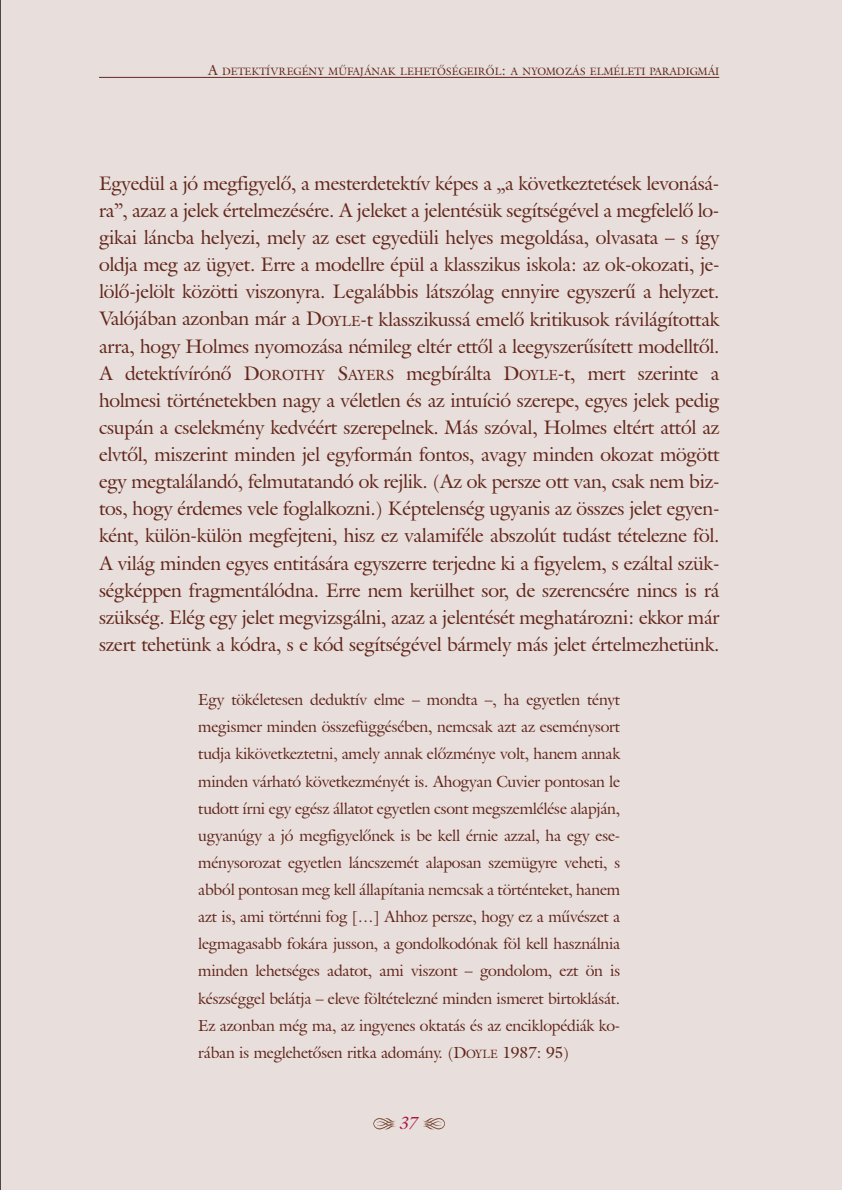
<style>
.page{position:relative;width:842px;height:1190px;background:#e8dfdd}
.page>*{position:absolute;margin:0;border:0;box-sizing:border-box;transform-origin:0 0}
.t1{font:19.25px/27.1px "Galliard HU Normal";letter-spacing:-.01em;color:#63271b;text-align:justify}
.t2{font:17.5px "Galliard HU Italic";color:#aa153a}
.t3{font:15.75px/27.1px "Galliard HU Normal";letter-spacing:-.01em;color:#63271b;text-align:justify}
.t4{font:10.5px "Galliard HU Normal";color:#63271b}
.s1{font-size:14px}
.s2{font-size:14.35px}
.s3{font-size:11.9px}
</style>
<div class="page">
<hr style="left:99px;top:77px;width:620px;height:1px;background:#63271b">
<svg style="left:423px;top:1118px;width:22px;height:11px"></svg>
<svg style="left:373px;top:1118px;width:22px;height:11px"></svg>
<hr style="left:0;top:0;width:1px;height:1190px;background:#000">
<p class="t4" style="left:208px;top:67px;width:513px"><span class="s1">A</span> DETEKTÍVREGÉNY MÛFAJÁNAK LEHETÔSÉGEIRÔL<span class="s1">:</span> A NYOMOZÁS ELMÉLETI PARADIGMÁI</p>
<p class="t1" style="left:99px;top:174px;width:622px">Egyedül a jó megfigyelô, a mesterdetektív képes a „a következtetések levonásá&shy;ra”, azaz a jelek értelmezésére. A jeleket a jelentésük segítségével a megfelelô lo&shy;gikai láncba helyezi, mely az eset egyedüli helyes megoldása, olvasata – s így oldja meg az ügyet. Erre a modellre épül a klasszikus iskola: az ok-okozati, je&shy;lölô-jelölt közötti viszonyra. Legalábbis látszólag ennyire egyszerû a helyzet.<br>Valójában azonban már a D<span class="s2">OYLE</span>-t klasszikussá emelô kritikusok rávilágítottak arra, hogy Holmes nyomozása némileg eltér ettôl a leegyszerûsített modelltôl.<br>A detektívírónô D<span class="s2">OROTHY</span> S<span class="s2">AYERS</span> megbírálta D<span class="s2">OYLE</span>-t, mert szerinte a holmesi történetekben nagy a véletlen és az intuíció szerepe, egyes jelek pedig csupán a cselekmény kedvéért szerepelnek. Más szóval, Holmes eltért attól az elvtôl, miszerint minden jel egyformán fontos, avagy minden okozat mögött egy megtalálandó, felmutatandó ok rejlik. (Az ok persze ott van, csak nem biz&shy;tos, hogy érdemes vele foglalkozni.) Képtelenség ugyanis az összes jelet egyen&shy;ként, külön-külön megfejteni, hisz ez valamiféle abszolút tudást tételezne föl.<br>A világ minden egyes entitására egyszerre terjedne ki a figyelem, s ezáltal szük&shy;ségképpen fragmentálódna. Erre nem kerülhet sor, de szerencsére nincs is rá szükség. Elég egy jelet megvizsgálni, azaz a jelentését meghatározni: ekkor már szert tehetünk a kódra, s e kód segítségével bármely más jelet értelmezhetünk.</p>
<p class="t3" style="left:198px;top:690px;width:423px">Egy tökéletesen deduktív elme – mondta –, ha egyetlen tényt megismer minden összefüggésében, nemcsak azt az eseménysort tudja kikövetkeztetni, amely annak elôzménye volt, hanem annak minden várható következményét is. Ahogyan Cuvier pontosan le tudott írni egy egész állatot egyetlen csont megszemlélése alapján, ugyanúgy a jó megfigyelônek is be kell érnie azzal, ha egy ese&shy;ménysorozat egyetlen láncszemét alaposan szemügyre veheti, s abból pontosan meg kell állapítania nemcsak a történteket, hanem azt is, ami történni fog […] Ahhoz persze, hogy ez a mûvészet a legmagasabb fokára jusson, a gondolkodónak föl kell használnia minden lehetséges adatot, ami viszont – gondolom, ezt ön is készséggel belátja – eleve föltételezné minden ismeret birtoklását.<br>Ez azonban még ma, az ingyenes oktatás és az enciklopédiák ko&shy;rában is meglehetôsen ritka adomány. (D<span class="s3">OYLE</span> 1987: 95)</p>
<p class="t2" style="left:400px;top:1117px;width:20px">37</p>
</div>
